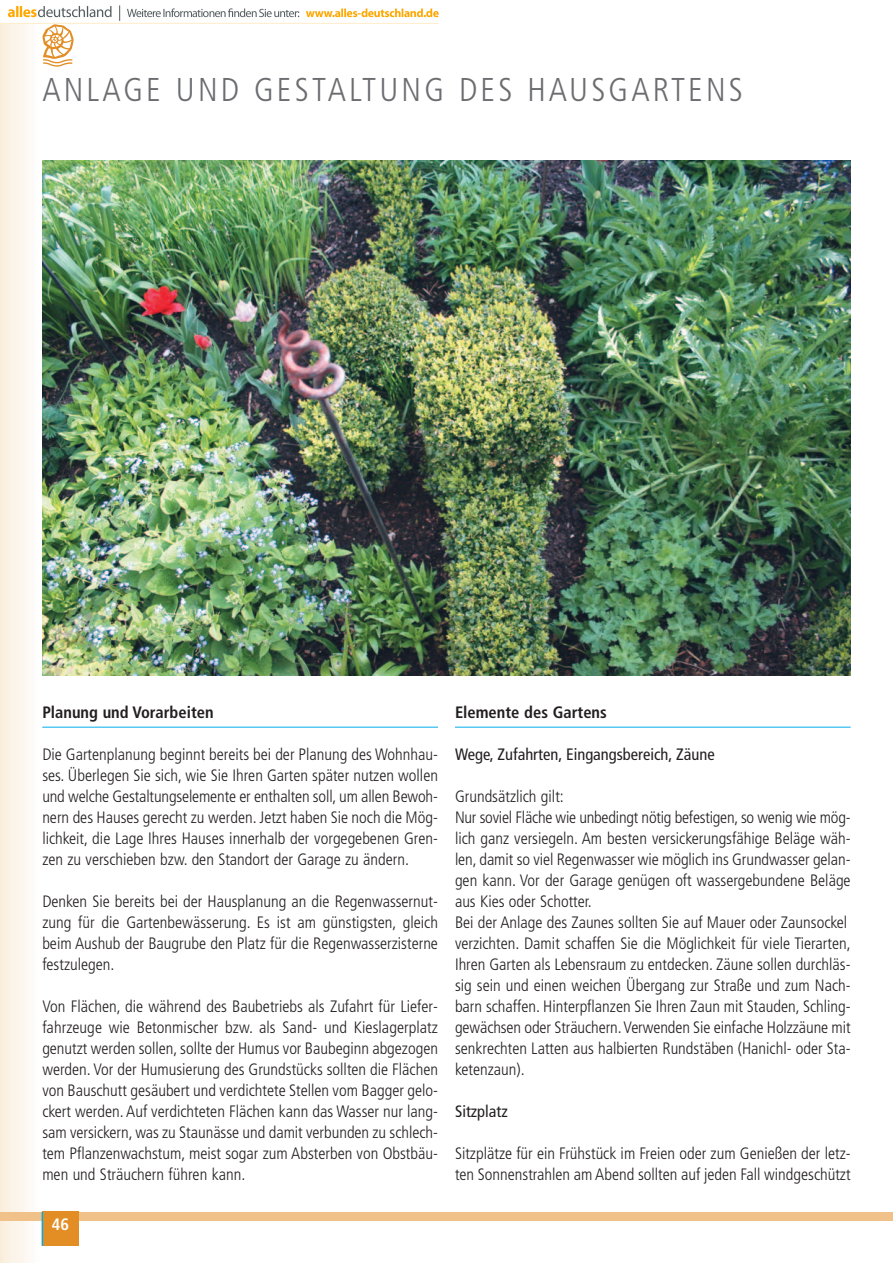
<style>
.page{position:relative;width:893px;height:1263px;background:#fff}
.page>*{position:absolute;margin:0;border:0;box-sizing:border-box;transform-origin:0 0}
.t1{font:300 condensed 33px "Frutiger";letter-spacing:.095em;color:#6c6d70}
.t2{font:300 condensed 16.5px/21px "Frutiger";color:#231f20;text-align:justify}
.t3{font:condensed 16.5px "Frutiger";color:#231f20}
.t4{font:700 condensed 16.5px "Frutiger";color:#231f20}
.t5{font:700 condensed 16.5px "Frutiger";color:#fff}
</style>
<div class="page">
<div style="left:0;top:0;width:5px;height:1263px;background:#faecd9"></div>
<div style="left:4px;top:0;width:5px;height:1263px;background:#fbeedd"></div>
<div style="left:8px;top:0;width:6px;height:1263px;background:#fbf0e1"></div>
<div style="left:12px;top:0;width:5px;height:1263px;background:#fcf2e5"></div>
<div style="left:16px;top:0;width:5px;height:1263px;background:#fcf4e9"></div>
<div style="left:19px;top:0;width:5px;height:1263px;background:#fcf6ed"></div>
<div style="left:23px;top:0;width:5px;height:1263px;background:#fdf8f1"></div>
<div style="left:28px;top:0;width:5px;height:1263px;background:#fdfaf6"></div>
<div style="left:32px;top:0;width:5px;height:1263px;background:#fdfcfa"></div>
<hr style="left:36px;top:0;width:2px;height:1263px;background:#fff">
<hr style="left:42px;top:727px;width:396px;height:1px;background:#00adeb">
<hr style="left:455px;top:727px;width:395px;height:1px;background:#00adeb">
<div style="left:0;top:1212px;width:892px;height:8px;background:#f0c189"></div>
<div style="left:42px;top:1212px;width:36px;height:34px;background:#e28e25"></div>
<hr style="left:42px;top:1212px;width:1px;height:34px;background:#00adeb">
<img style="left:43px;top:25px;width:31px;height:41px">
<img style="left:42px;top:161px;width:808px;height:514px">
<img style="left:0;top:0;width:439px;height:24px">
<h1 class="t1" style="left:42px;top:77px;width:702px">ANLAGE UND GESTALTUNG DES HAUSGARTENS</h1>
<p class="t4" style="left:42px;top:706px;width:173px">Planung und Vorarbeiten</p>
<p class="t2" style="left:42px;top:745px;width:397px">Die Gartenplanung beginnt bereits bei der Planung des Wohnhau&shy;ses. Überlegen Sie sich, wie Sie Ihren Garten später nutzen wollen und welche Gestaltungselemente er enthalten soll, um allen Bewoh&shy;nern des Hauses gerecht zu werden. Jetzt haben Sie noch die Mög&shy;lichkeit, die Lage Ihres Hauses innerhalb der vorgegebenen Gren&shy;zen zu verschieben bzw. den Standort der Garage zu ändern.</p>
<p class="t2" style="left:42px;top:892px;width:397px">Denken Sie bereits bei der Hausplanung an die Regenwassernut&shy;zung für die Gartenbewässerung. Es ist am günstigsten, gleich beim Aushub der Baugrube den Platz für die Regenwasserzisterne festzulegen.</p>
<p class="t2" style="left:42px;top:997px;width:397px">Von Flächen, die während des Baubetriebs als Zufahrt für Liefer&shy;fahrzeuge wie Betonmischer bzw. als Sand- und Kieslagerplatz genutzt werden sollen, sollte der Humus vor Baubeginn abgezogen werden. Vor der Humusierung des Grundstücks sollten die Flächen von Bauschutt gesäubert und verdichtete Stellen vom Bagger gelo&shy;ckert werden. Auf verdichteten Flächen kann das Wasser nur lang&shy;sam versickern, was zu Staunässe und damit verbunden zu schlech&shy;tem Pflanzenwachstum, meist sogar zum Absterben von Obstbäu&shy;men und Sträuchern führen kann.</p>
<p class="t5" style="left:52px;top:1218px;width:19px">46</p>
<p class="t4" style="left:455px;top:706px;width:153px">Elemente des Gartens</p>
<p class="t3" style="left:455px;top:748px;width:261px">Wege, Zufahrten, Eingangsbereich, Zäune</p>
<p class="t2" style="left:455px;top:787px;width:397px;text-align:left">Grundsätzlich gilt:<br>Nur soviel Fläche wie unbedingt nötig befestigen, so wenig wie mög&shy;lich ganz versiegeln. Am besten versickerungsfähige Beläge wäh&shy;len, damit so viel Regenwasser wie möglich ins Grundwasser gelan&shy;gen kann. Vor der Garage genügen oft wassergebundene Beläge aus Kies oder Schotter.<br>Bei der Anlage des Zaunes sollten Sie auf Mauer oder Zaunsockel verzichten. Damit schaffen Sie die Möglichkeit für viele Tierarten, Ihren Garten als Lebensraum zu entdecken. Zäune sollen durchläs&shy;sig sein und einen weichen Übergang zur Straße und zum Nach&shy;barn schaffen. Hinterpflanzen Sie Ihren Zaun mit Stauden, Schling&shy;gewächsen oder Sträuchern.Verwenden Sie einfache Holzzäune mit senkrechten Latten aus halbierten Rundstäben (Hanichl- oder Sta&shy;ketenzaun).</p>
<p class="t3" style="left:455px;top:1105px;width:54px">Sitzplatz</p>
<p class="t2" style="left:455px;top:1144px;width:397px">Sitzplätze für ein Frühstück im Freien oder zum Genießen der letz&shy;ten Sonnenstrahlen am Abend sollten auf jeden Fall windgeschützt</p>
</div>
